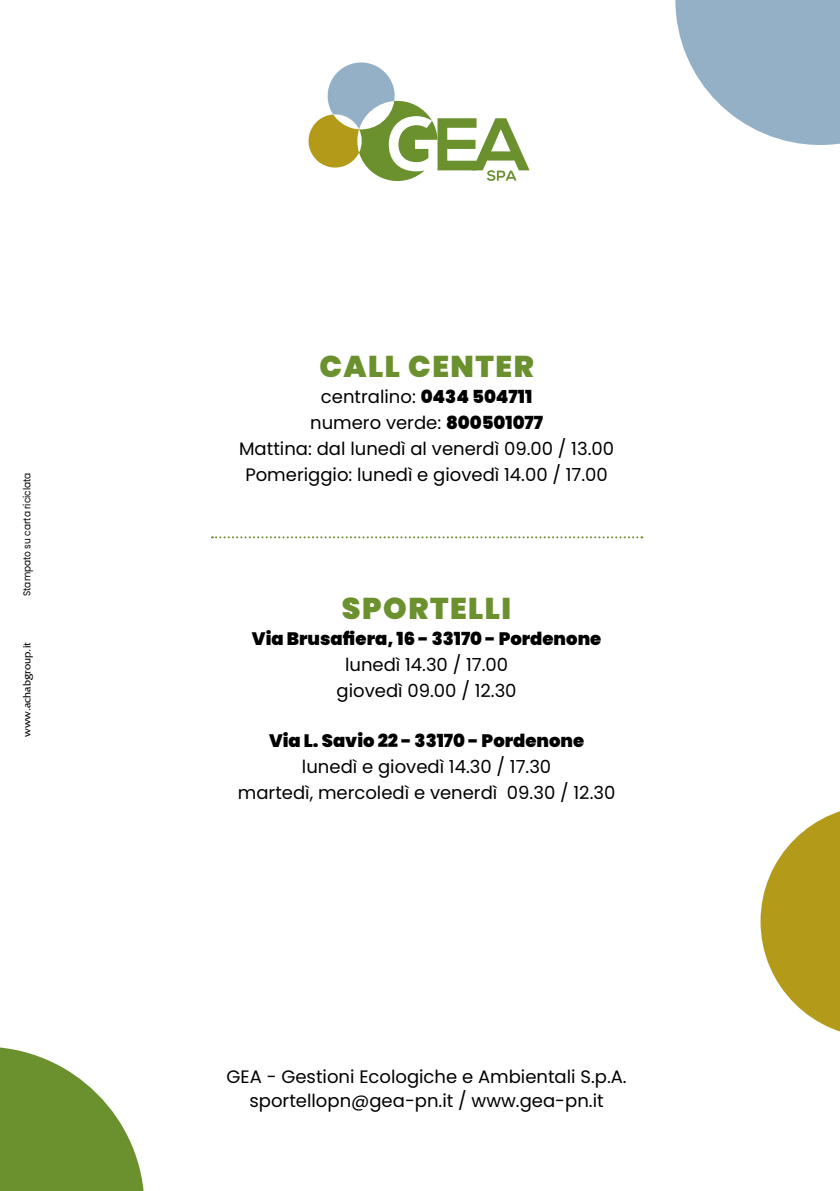
<style>
.page{position:relative;width:840px;height:1191px;background:#fff}
.page>*{position:absolute;margin:0;border:0;box-sizing:border-box;transform-origin:0 0}
.t1{font:900 30px "Poppins";letter-spacing:.05em;color:#6a912d}
.t2{font:18px/26px "Poppins";color:#000;text-align:center}
.t3{font:900 18px "Poppins";color:#000}
.t4{font:11px "Fritz";color:#000}
.t5{font:10px "Poppins";color:#000;scale:.9 1}
.s1{font-weight:900}
</style>
<div class="page">
<svg style="left:0;top:1047px;width:144px;height:144px"></svg>
<svg style="left:760px;top:811px;width:79px;height:220px"></svg>
<svg style="left:675px;top:0;width:164px;height:145px"></svg>
<svg style="left:308px;top:62px;width:221px;height:119px"></svg>
<svg style="left:212px;top:536px;width:430px;height:2px"></svg>
<p class="t5" style="left:21px;top:596px;width:139px;rotate:-90deg">Stampato su carta riciclata</p>
<p class="t4" style="left:20px;top:736px;width:96px;rotate:-90deg">www.achabgroup.it</p>
<h1 class="t1" style="left:319px;top:349px;width:216px">CALL CENTER</h1>
<p class="t2" style="left:239px;top:384px;width:376px">centralino: <span class="s1">0434 504711<br></span>numero verde: <span class="s1">800501077<br></span>Mattina: dal lunedì al venerdì 09.00 / 13.00<br>Pomeriggio: lunedì e giovedì 14.00 / 17.00</p>
<h1 class="t1" style="left:342px;top:591px;width:171px">SPORTELLI</h1>
<p class="t3" style="left:252px;top:628px;width:351px">Via Brusafiera, 16 - 33170 - Pordenone</p>
<p class="t2" style="left:336px;top:652px;width:181px">lunedì 14.30 / 17.00 giovedì 09.00 / 12.30</p>
<p class="t3" style="left:269px;top:730px;width:316px">Via L. Savio 22 - 33170 - Pordenone</p>
<p class="t2" style="left:238px;top:754px;width:379px">lunedì e giovedì 14.30 / 17.30<br>martedì, mercoledì e venerdì 09.30 / 12.30</p>
<p class="t2" style="left:226px;top:1065px;width:401px;line-height:24px">GEA - Gestioni Ecologiche e Ambientali S.p.A. sportellopn@gea-pn.it / www.gea-pn.it</p>
</div>
